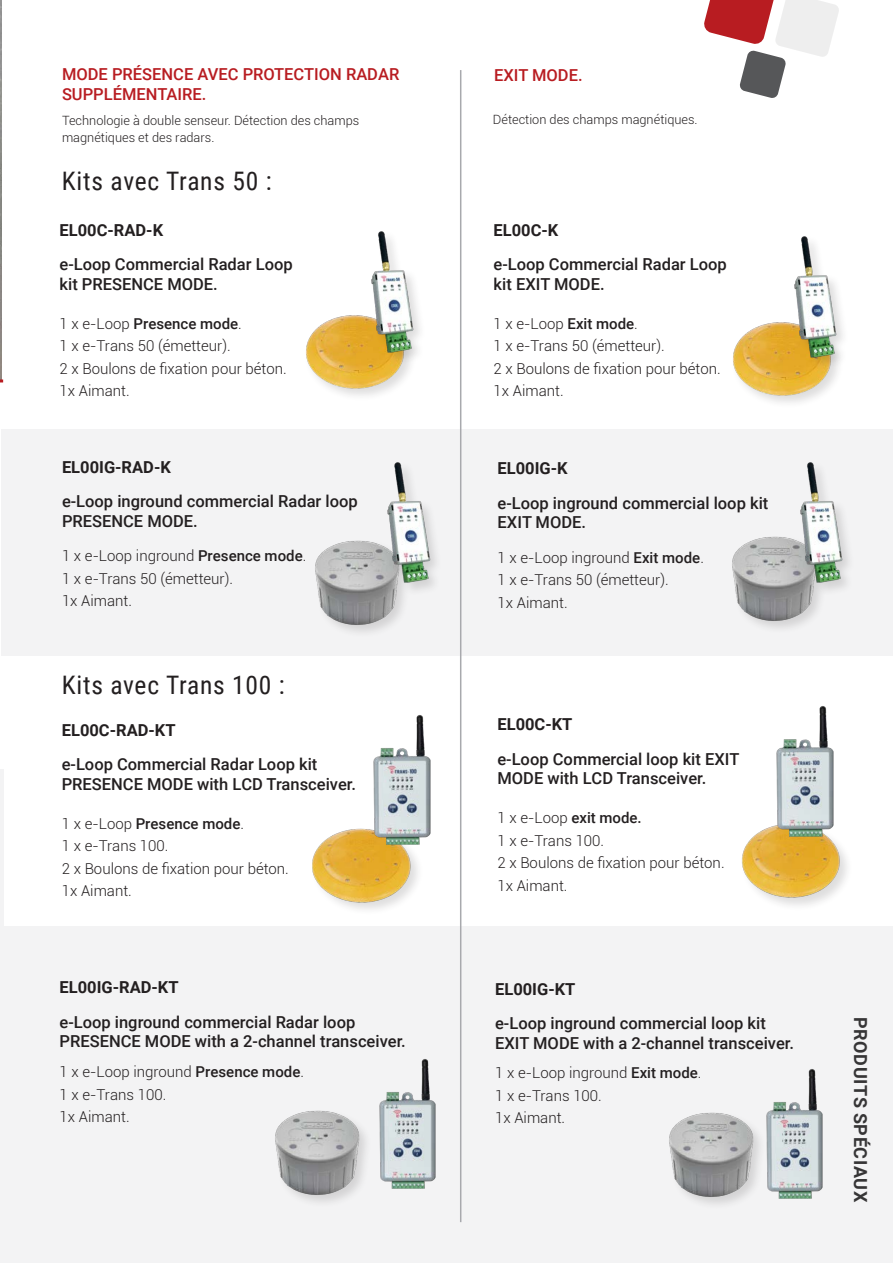
<style>
.page{position:relative;width:893px;height:1263px;background:#fff}
.page>*{position:absolute;margin:0;border:0;box-sizing:border-box;transform-origin:0 0}
.t1{font:25.5px "Roboto Condensed";letter-spacing:.03em;color:#231f20}
.t2{font:700 18px "Roboto";letter-spacing:.035em;color:#363536}
.t3{font:500 16.5px/19.8px "Roboto";color:#231f20}
.t4{font:700 16.5px "Roboto";color:#231f20}
.t5{font:500 16.5px/19.8px "Roboto";color:#b81c21}
.t6{font:300 15px "Roboto";color:#231f20}
.t7{font:500 15px "Roboto";color:#231f20}
.t8{font:300 12.75px/16.5px "Roboto";color:#231f20}
.s1{font-weight:300}
.s2{font-weight:500}
</style>
<div class="page">
<img style="left:0;top:0;width:2px;height:379px">
<hr style="left:0;top:769px;width:3px;height:233px;background:#f3f3f4">
<div style="left:0;top:926px;width:893px;height:337px;background:#f3f3f4"></div>
<div style="left:1px;top:429px;width:892px;height:227px;background:#f3f3f4"></div>
<img style="left:742px;top:825px;width:102px;height:81px">
<img style="left:312px;top:828px;width:105px;height:82px">
<hr style="left:460px;top:70px;width:1px;height:1152px;background:#a8a9ad">
<img style="left:315px;top:540px;width:87px;height:89px">
<div style="left:730px;top:534px;width:99px;height:100px;background:#231f20;opacity:.15"></div>
<img style="left:730px;top:534px;width:88px;height:91px">
<div style="left:668px;top:1111px;width:98px;height:99px;background:#231f20;opacity:.15"></div>
<img style="left:668px;top:1111px;width:88px;height:90px">
<div style="left:273px;top:1108px;width:99px;height:100px;background:#231f20;opacity:.15"></div>
<img style="left:273px;top:1108px;width:88px;height:91px">
<img style="left:733px;top:322px;width:104px;height:81px">
<img style="left:306px;top:315px;width:104px;height:81px">
<div style="left:386px;top:461px;width:57px;height:135px;background:#231f20;opacity:.15"></div>
<img style="left:384px;top:461px;width:50px;height:127px">
<div style="left:798px;top:461px;width:57px;height:135px;background:#231f20;opacity:.15"></div>
<img style="left:796px;top:461px;width:50px;height:127px">
<div style="left:793px;top:235px;width:57px;height:136px;background:#231f20;opacity:.15"></div>
<img style="left:790px;top:235px;width:51px;height:127px">
<div style="left:370px;top:230px;width:56px;height:136px;background:#231f20;opacity:.15"></div>
<img style="left:367px;top:230px;width:51px;height:127px">
<img style="left:776px;top:706px;width:58px;height:132px">
<img style="left:765px;top:1069px;width:58px;height:132px">
<img style="left:379px;top:1059px;width:57px;height:130px">
<img style="left:373px;top:715px;width:58px;height:132px">
<svg style="left:704px;top:0;width:135px;height:98px"></svg>
<p class="t5" style="left:62px;top:63px;width:339px">MODE PRÉSENCE AVEC PROTECTION RADAR<br>SUPPLÉMENTAIRE.</p>
<p class="t5" style="left:494px;top:65px;width:90px">EXIT MODE.</p>
<p class="t8" style="left:62px;top:112px;width:299px">Technologie à double senseur. Détection des champs magnétiques et des radars.</p>
<p class="t8" style="left:493px;top:111px;width:206px">Détection des champs magnétiques.</p>
<p class="t1" style="left:62px;top:163px;width:211px">Kits avec Trans 50 :</p>
<p class="t4" style="left:60px;top:219px;width:105px">EL00C-RAD-K</p>
<p class="t4" style="left:494px;top:219px;width:66px">EL00C-K</p>
<p class="t3" style="left:60px;top:254px;width:235px">e-Loop Commercial Radar Loop kit PRESENCE MODE.</p>
<p class="t3" style="left:494px;top:254px;width:235px">e-Loop Commercial Radar Loop kit EXIT MODE.</p>
<p class="t7" style="left:60px;top:313px;width:184px"><span class="s1">1 x e-Loop</span> Presence mode<span class="s1">.</span></p>
<p class="t6" style="left:60px;top:335px;width:173px">1 x e-Trans 50 (émetteur).</p>
<p class="t6" style="left:60px;top:358px;width:229px">2 x Boulons de fixation pour béton.</p>
<p class="t6" style="left:60px;top:380px;width:72px">1x Aimant.</p>
<p class="t6" style="left:494px;top:313px;width:146px">1 x e-Loop <span class="s2">Exit mode</span>.</p>
<p class="t6" style="left:494px;top:335px;width:173px">1 x e-Trans 50 (émetteur).</p>
<p class="t6" style="left:494px;top:358px;width:229px">2 x Boulons de fixation pour béton.</p>
<p class="t6" style="left:494px;top:380px;width:72px">1x Aimant.</p>
<p class="t4" style="left:62px;top:455px;width:110px">EL00IG-RAD-K</p>
<p class="t4" style="left:498px;top:457px;width:72px">EL00IG-K</p>
<p class="t3" style="left:62px;top:491px;width:297px">e-Loop inground commercial Radar loop<br>PRESENCE MODE.</p>
<p class="t3" style="left:498px;top:492px;width:272px">e-Loop inground commercial loop kit<br>EXIT MODE.</p>
<p class="t6" style="left:62px;top:545px;width:246px">1 x e-Loop inground <span class="s2">Presence mode</span>.</p>
<p class="t6" style="left:62px;top:568px;width:173px">1 x e-Trans 50 (émetteur).</p>
<p class="t6" style="left:62px;top:590px;width:72px">1x Aimant.</p>
<p class="t6" style="left:498px;top:547px;width:208px">1 x e-Loop inground <span class="s2">Exit mode</span>.</p>
<p class="t6" style="left:498px;top:569px;width:173px">1 x e-Trans 50 (émetteur).</p>
<p class="t6" style="left:498px;top:592px;width:72px">1x Aimant.</p>
<p class="t1" style="left:62px;top:667px;width:225px">Kits avec Trans 100 :</p>
<p class="t4" style="left:62px;top:718px;width:115px">EL00C-RAD-KT</p>
<p class="t4" style="left:497px;top:713px;width:77px">EL00C-KT</p>
<p class="t3" style="left:62px;top:754px;width:296px">e-Loop Commercial Radar Loop kit<br>PRESENCE MODE with LCD Transceiver.</p>
<p class="t3" style="left:497px;top:748px;width:244px">e-Loop Commercial loop kit EXIT<br>MODE with LCD Transceiver.</p>
<p class="t7" style="left:62px;top:813px;width:184px"><span class="s1">1 x e-Loop</span> Presence mode<span class="s1">.</span></p>
<p class="t6" style="left:62px;top:835px;width:108px">1 x e-Trans 100.</p>
<p class="t6" style="left:62px;top:858px;width:229px">2 x Boulons de fixation pour béton.</p>
<p class="t6" style="left:62px;top:880px;width:72px">1x Aimant.</p>
<p class="t7" style="left:497px;top:807px;width:146px"><span class="s1">1 x e-Loop</span> exit mode.</p>
<p class="t6" style="left:497px;top:830px;width:108px">1 x e-Trans 100.</p>
<p class="t6" style="left:497px;top:852px;width:229px">2 x Boulons de fixation pour béton.</p>
<p class="t6" style="left:497px;top:875px;width:72px">1x Aimant.</p>
<p class="t4" style="left:60px;top:976px;width:121px">EL00IG-RAD-KT</p>
<p class="t4" style="left:495px;top:977px;width:82px">EL00IG-KT</p>
<p class="t3" style="left:60px;top:1011px;width:348px">e-Loop inground commercial Radar loop<br>PRESENCE MODE with a 2-channel transceiver.</p>
<p class="t3" style="left:495px;top:1013px;width:300px">e-Loop inground commercial loop kit<br>EXIT MODE with a 2-channel transceiver.</p>
<p class="t6" style="left:60px;top:1062px;width:246px">1 x e-Loop inground <span class="s2">Presence mode</span>.</p>
<p class="t6" style="left:60px;top:1084px;width:108px">1 x e-Trans 100.</p>
<p class="t6" style="left:60px;top:1107px;width:72px">1x Aimant.</p>
<p class="t6" style="left:495px;top:1062px;width:208px">1 x e-Loop inground <span class="s2">Exit mode</span>.</p>
<p class="t6" style="left:495px;top:1085px;width:108px">1 x e-Trans 100.</p>
<p class="t6" style="left:495px;top:1107px;width:72px">1x Aimant.</p>
<p class="t2" style="left:873px;top:1017px;width:187px;rotate:90deg">PRODUITS SPÉCIAUX</p>
</div>
